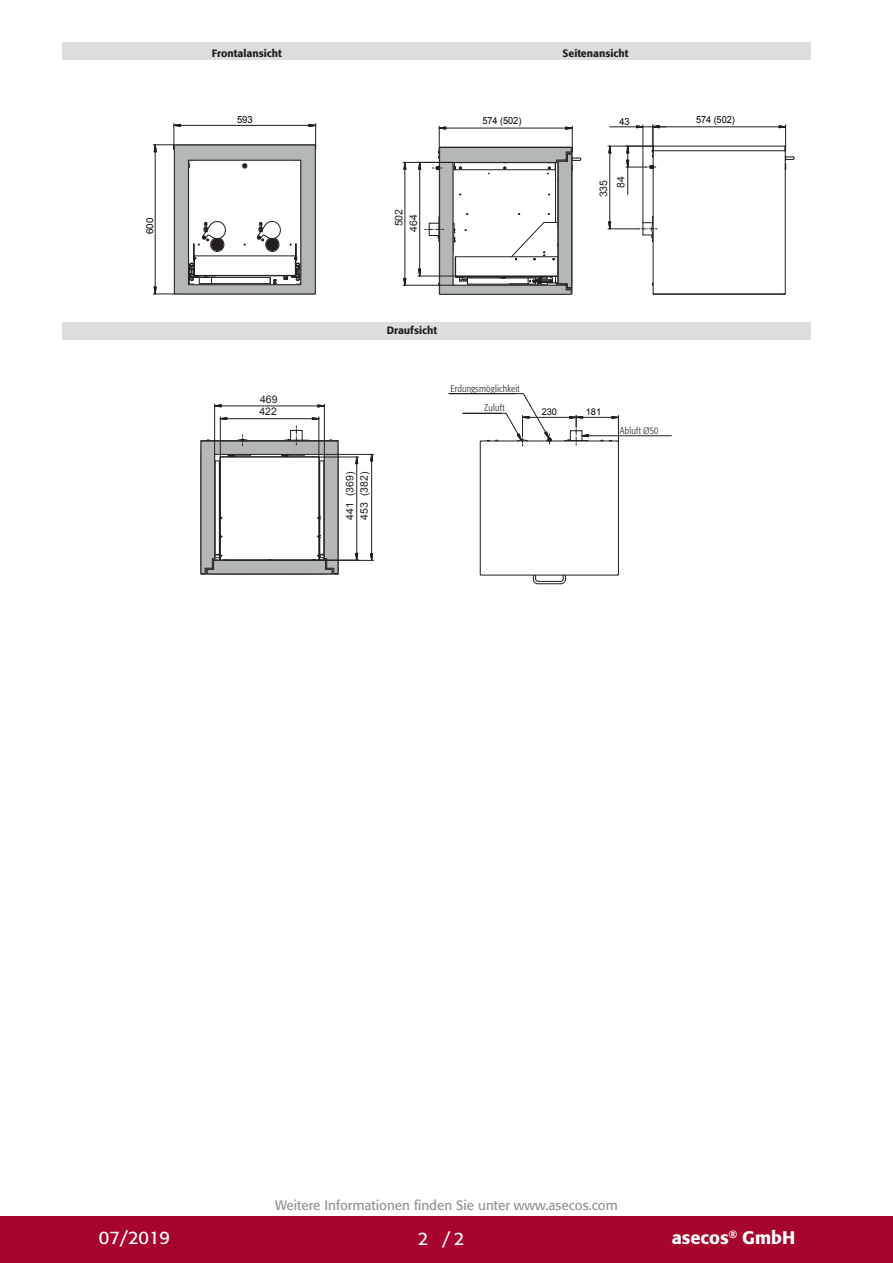
<style>
.page{position:relative;width:893px;height:1263px;background:#fff}
.page>*{position:absolute;margin:0;border:0;box-sizing:border-box;transform-origin:0 0}
.t1{font:500 18px "Formata Pro";color:#fff}
.t2{font:18px "Formata Pro";color:#fff}
.CB_AF_U4-Fachhaendle{font:13.5px "Formata Pro";color:#939598}
.t3{font:500 10.5px "Formata Pro";color:#231f20}
.t4{font:10.5px/14.5px "Arial";color:#231f20}
.t5{font:9.9px "Arial";color:#000001;scale:.96 1}
.t6{font:300 condensed 9.75px/19.5px "Formata Pro";letter-spacing:.02em;color:#231f20}
.t7{font:9.75px "Arial";letter-spacing:-.005em;color:#000001;scale:.94 1}
.t8{font:9.75px "Arial";letter-spacing:-.005em;color:#000001;scale:.95 1}
.t9{font:9.45px "Arial";color:#000001;scale:1.04 1}
.t10{font:9.3px "Arial";letter-spacing:-.005em;color:#000001}
</style>
<div class="page">
<div style="left:0;top:1216px;width:893px;height:47px;background:#a7052d"></div>
<div style="left:63px;top:43px;width:748px;height:17px;background:#dcdddf"></div>
<div style="left:63px;top:322px;width:748px;height:17px;background:#dcdddf"></div>
<svg style="left:153px;top:123px;width:164px;height:172px"></svg>
<svg style="left:403px;top:161px;width:4px;height:19px"></svg>
<svg style="left:403px;top:278px;width:4px;height:7px"></svg>
<hr style="left:404px;top:169px;width:1px;height:109px;background:#231f20">
<hr style="left:403px;top:285px;width:50px;height:1px;background:#231f20">
<hr style="left:403px;top:162px;width:50px;height:1px;background:#231f20">
<svg style="left:418px;top:42px;width:173px;height:253px"></svg>
<svg style="left:370px;top:453px;width:3px;height:18px"></svg>
<svg style="left:370px;top:553px;width:3px;height:7px"></svg>
<hr style="left:371px;top:461px;width:1px;height:93px;background:#231f20">
<hr style="left:324px;top:454px;width:50px;height:1px;background:#231f20">
<hr style="left:326px;top:560px;width:48px;height:1px;background:#231f20">
<svg style="left:355px;top:453px;width:3px;height:21px"></svg>
<svg style="left:355px;top:552px;width:4px;height:8px"></svg>
<hr style="left:356px;top:464px;width:1px;height:89px;background:#231f20">
<hr style="left:319px;top:457px;width:40px;height:1px;background:#231f20">
<svg style="left:200px;top:403px;width:140px;height:172px"></svg>
<svg style="left:608px;top:125px;width:187px;height:170px"></svg>
<hr style="left:609px;top:153px;width:1px;height:69px;background:#231f20">
<hr style="left:608px;top:228px;width:30px;height:1px;background:#231f20">
<hr style="left:608px;top:146px;width:45px;height:1px;background:#231f20">
<svg style="left:448px;top:393px;width:176px;height:191px"></svg>
<hr style="left:588px;top:435px;width:83px;height:1px;background:#231f20">
<p class="t3" style="left:212px;top:46px;width:71px">Frontalansicht</p>
<p class="t3" style="left:563px;top:46px;width:68px">Seitenansicht</p>
<p class="t5" style="left:237px;top:113px;width:18px">593</p>
<p class="t8" style="left:483px;top:114px;width:42px">574 (502)</p>
<p class="t7" style="left:619px;top:115px;width:12px">43</p>
<p class="t7" style="left:696px;top:113px;width:43px">574 (502)</p>
<p class="t9" style="left:143px;top:234px;width:17px;rotate:-90deg">600</p>
<p class="t4" style="left:259px;top:394px;width:20px;line-height:12.1px">469<br>422</p>
<p class="t4" style="left:392px;top:231px;width:24px;text-align:center;rotate:-90deg">502<br>464</p>
<p class="t4" style="left:595px;top:188px;width:13px;line-height:17.5px;text-indent:-10px;rotate:-90deg">335<br>84</p>
<p class="t3" style="left:387px;top:323px;width:52px">Draufsicht</p>
<p class="t6" style="left:484px;top:379px;width:37px;text-indent:-34px">Erdungsmöglichkeit<br>Zuluft</p>
<p class="t4" style="left:343px;top:519px;width:49px;rotate:-90deg">441 (369)<br>453 (382)</p>
<p class="t10" style="left:542px;top:406px;width:17px">230</p>
<p class="t10" style="left:586px;top:406px;width:17px">181</p>
<p class="t6" style="left:620px;top:421px;width:40px">Abluft Ø50</p>
<p class="CB_AF_U4-Fachhaendle" style="left:275px;top:1196px;width:344px">Weitere Informationen finden Sie unter www.asecos.com</p>
<p class="t2" style="left:99px;top:1225px;width:73px">07/2019</p>
<p class="t2" style="left:418px;top:1227px;width:12px">2</p>
<p class="t2" style="left:442px;top:1227px;width:23px">/2</p>
<h1 class="t1" style="left:672px;top:1225px;width:125px">asecos<sup>®</sup> GmbH</h1>
</div>
